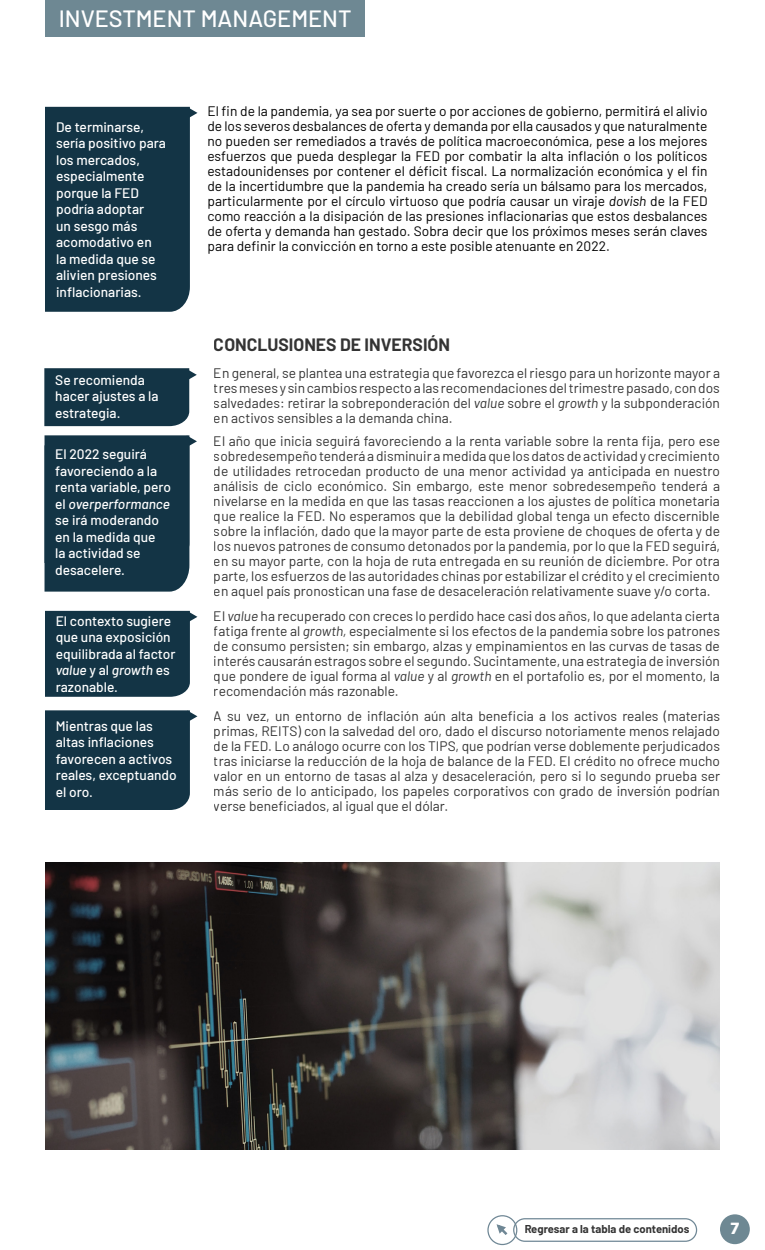
<style>
.page{position:relative;width:765px;height:1250px;background:#fff}
.page>*{position:absolute;margin:0;border:0;box-sizing:border-box;transform-origin:0 0}
.t1{font:500 23.62px "Barlow";color:#fff}
.t2{font:700 17.5px "Barlow";color:#000}
.t3{font:800 17.5px "FS Joey";color:#fff}
.t4{font:13.75px/15px "Barlow";color:#000;text-align:justify}
.t5{font:500 13.75px/16.5px "Barlow";color:#fff}
.t6{font:700 11.25px "Barlow";color:#000}
.s1{font-style:italic}
</style>
<div class="page">
<div style="left:45px;top:107px;width:153px;height:205px;background:#133445"></div>
<svg style="left:44px;top:368px;width:153px;height:58px;background:#214050"></svg>
<div style="left:45px;top:435px;width:152px;height:157px;background:#133445"></div>
<div style="left:45px;top:611px;width:152px;height:86px;background:#133445"></div>
<div style="left:45px;top:710px;width:152px;height:100px;background:#133445"></div>
<img style="left:45px;top:862px;width:675px;height:288px">
<div style="left:720px;top:1214px;width:30px;height:30px;background:#6e8893;border-radius:50%"></div>
<svg style="left:496px;top:1224px;width:12px;height:11px"></svg>
<div style="left:487px;top:1215px;width:30px;height:30px;border:1px solid #6f8795;border-radius:50%"></div>
<div style="left:45px;top:0;width:320px;height:37px;background:#6e8893"></div>
<div style="left:513px;top:1218px;width:184px;height:24px;border:1px solid #6f8795;border-radius:11px"></div>
<h1 class="t1" style="left:59px;top:1px;width:294px">INVESTMENT MANAGEMENT</h1>
<p class="t5" style="left:56px;top:118px;width:111px">De terminarse, sería positivo para los mercados, especialmente porque la FED podría adoptar<br>un sesgo más acomodativo en<br>la medida que se alivien presiones inflacionarias.</p>
<p class="t5" style="left:55px;top:370px;width:105px">Se recomienda hacer ajustes a la estrategia.</p>
<p class="t5" style="left:55px;top:445px;width:117px">El 2022 seguirá favoreciendo a la renta variable, pero el <span class="s1">overperformance </span>se irá moderando en la medida que<br>la actividad se desacelere.</p>
<p class="t5" style="left:56px;top:611px;width:121px">El contexto sugiere que una exposición equilibrada al factor <span class="s1">value</span> y al <span class="s1">growth</span> es razonable.</p>
<p class="t5" style="left:56px;top:717px;width:122px">Mientras que las altas inflaciones favorecen a activos reales, exceptuando el oro.</p>
<p class="t4" style="left:207px;top:103px;width:502px">El fin de la pandemia, ya sea por suerte o por acciones de gobierno, permitirá el alivio de los severos desbalances de oferta y demanda por ella causados y que naturalmente no pueden ser remediados a través de política macroeconómica, pese a los mejores esfuerzos que pueda desplegar la FED por combatir la alta inflación o los políticos estadounidenses por contener el déficit fiscal. La normalización económica y el fin de la incertidumbre que la pandemia ha creado sería un bálsamo para los mercados, particularmente por el círculo virtuoso que podría causar un viraje <span class="s1">dovish</span> de la FED como reacción a la disipación de las presiones inflacionarias que estos desbalances de oferta y demanda han gestado. Sobra decir que los próximos meses serán claves para definir la convicción en torno a este posible atenuante en 2022.</p>
<p class="t2" style="left:214px;top:332px;width:238px">CONCLUSIONES DE INVERSIÓN</p>
<p class="t4" style="left:214px;top:365px;width:508px">En general, se plantea una estrategia que favorezca el riesgo para un horizonte mayor a tres meses y sin cambios respecto a las recomendaciones del trimestre pasado, con dos salvedades: retirar la sobreponderación del <span class="s1">value</span> sobre el <span class="s1">growth</span> y la subponderación en activos sensibles a la demanda china.</p>
<p class="t4" style="left:214px;top:432px;width:508px">El año que inicia seguirá favoreciendo a la renta variable sobre la renta fija, pero ese sobredesempeño tenderá a disminuir a medida que los datos de actividad y crecimiento de utilidades retrocedan producto de una menor actividad ya anticipada en nuestro análisis de ciclo económico. Sin embargo, este menor sobredesempeño tenderá a nivelarse en la medida en que las tasas reaccionen a los ajustes de política monetaria que realice la FED. No esperamos que la debilidad global tenga un efecto discernible sobre la inflación, dado que la mayor parte de esta proviene de choques de oferta y de los nuevos patrones de consumo detonados por la pandemia, por lo que la FED seguirá, en su mayor parte, con la hoja de ruta entregada en su reunión de diciembre. Por otra parte, los esfuerzos de las autoridades chinas por estabilizar el crédito y el crecimiento en aquel país pronostican una fase de desaceleración relativamente suave y/o corta.</p>
<p class="t4" style="left:214px;top:607px;width:508px">El <span class="s1">value</span> ha recuperado con creces lo perdido hace casi dos años, lo que adelanta cierta fatiga frente al <span class="s1">growth,</span> especialmente si los efectos de la pandemia sobre los patrones de consumo persisten; sin embargo, alzas y empinamientos en las curvas de tasas de interés causarán estragos sobre el segundo. Sucintamente, una estrategia de inversión que pondere de igual forma al <span class="s1">value</span> y al <span class="s1">growth</span> en el portafolio es, por el momento, la recomendación más razonable.</p>
<p class="t4" style="left:214px;top:707px;width:508px">A su vez, un entorno de inflación aún alta beneficia a los activos reales (materias primas, REITS) con la salvedad del oro, dado el discurso notoriamente menos relajado de la FED. Lo análogo ocurre con los TIPS, que podrían verse doblemente perjudicados tras iniciarse la reducción de la hoja de balance de la FED. El crédito no ofrece mucho valor en un entorno de tasas al alza y desaceleración, pero si lo segundo prueba ser más serio de lo anticipado, los papeles corporativos con grado de inversión podrían verse beneficiados, al igual que el dólar.</p>
<p class="t6" style="left:524px;top:1221px;width:167px">Regresar a la tabla de contenidos</p>
<p class="t3" style="left:730px;top:1214px;width:12px">7</p>
</div>
